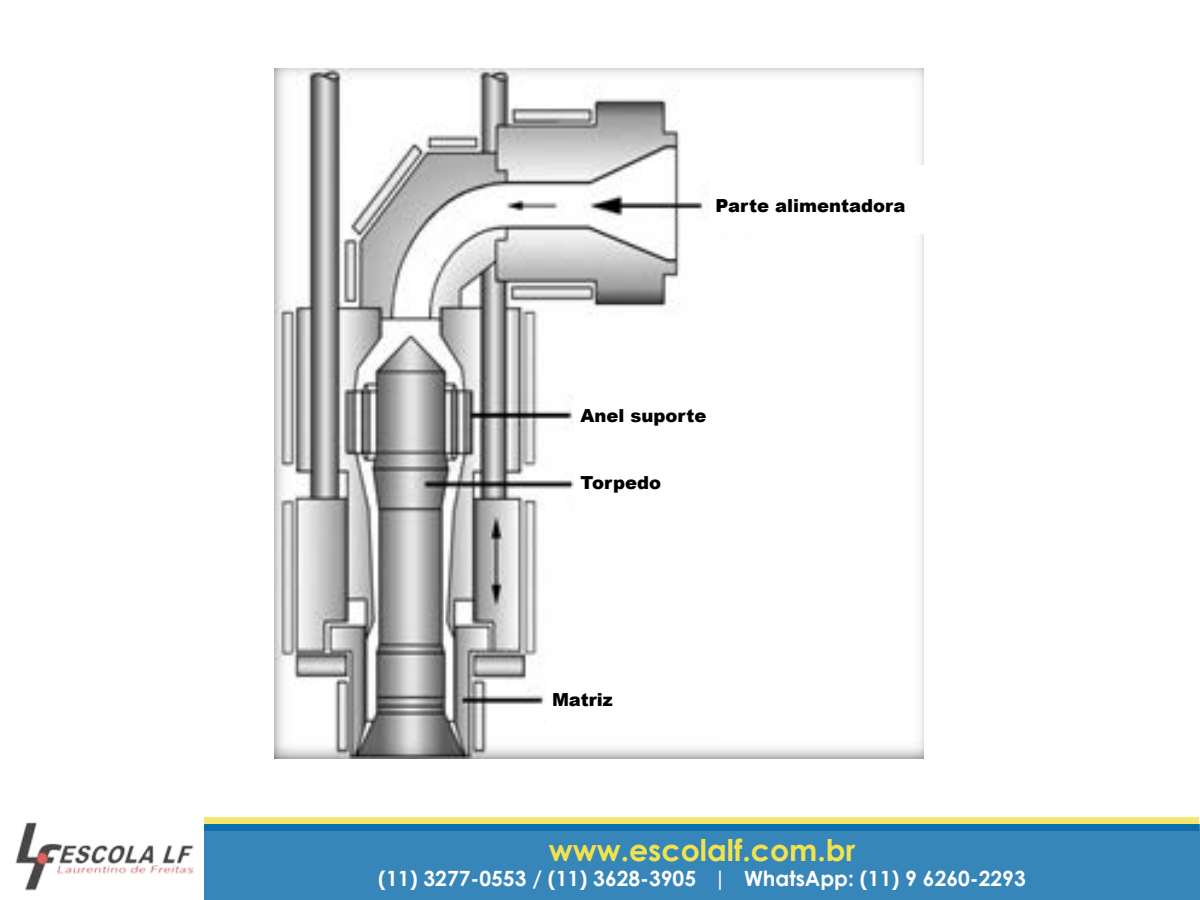
<style>
.page{position:relative;width:1200px;height:900px;background:#fff}
.page>*{position:absolute;margin:0;border:0;box-sizing:border-box;transform-origin:0 0}
.t1{font:700 30px "Century Gothic";color:#f2e34e}
.t2{font:700 21px "Century Gothic";color:#fff}
.t3{font:900 18px "Arial";color:#000}
</style>
<div class="page">
<img style="left:15px;top:822px;width:179px;height:69px">
<div style="left:205px;top:824px;width:995px;height:76px;background:#3686b9"></div>
<div style="left:205px;top:824px;width:994px;height:7px;background:#0e6eab"></div>
<div style="left:205px;top:817px;width:994px;height:7px;background:#f4e871"></div>
<img style="left:274px;top:69px;width:650px;height:690px">
<div style="left:710px;top:165px;width:223px;height:69px;background:#fff"></div>
<div style="left:574px;top:374px;width:224px;height:68px;background:#fff"></div>
<div style="left:574px;top:442px;width:224px;height:70px;background:#fff"></div>
<div style="left:546px;top:658px;width:224px;height:69px;background:#fff"></div>
<p class="t3" style="left:716px;top:192px;width:191px">Parte alimentadora</p>
<p class="t3" style="left:580px;top:403px;width:127px">Anel suporte</p>
<p class="t3" style="left:580px;top:470px;width:82px">Torpedo</p>
<p class="t3" style="left:552px;top:686px;width:62px">Matriz</p>
<h1 class="t1" style="left:549px;top:828px;width:308px">www.escolalf.com.br</h1>
<p class="t2" style="left:378px;top:863px;width:649px">(11) 3277-0553 / (11) 3628-3905 | WhatsApp: (11) 9 6260-2293</p>
</div>
